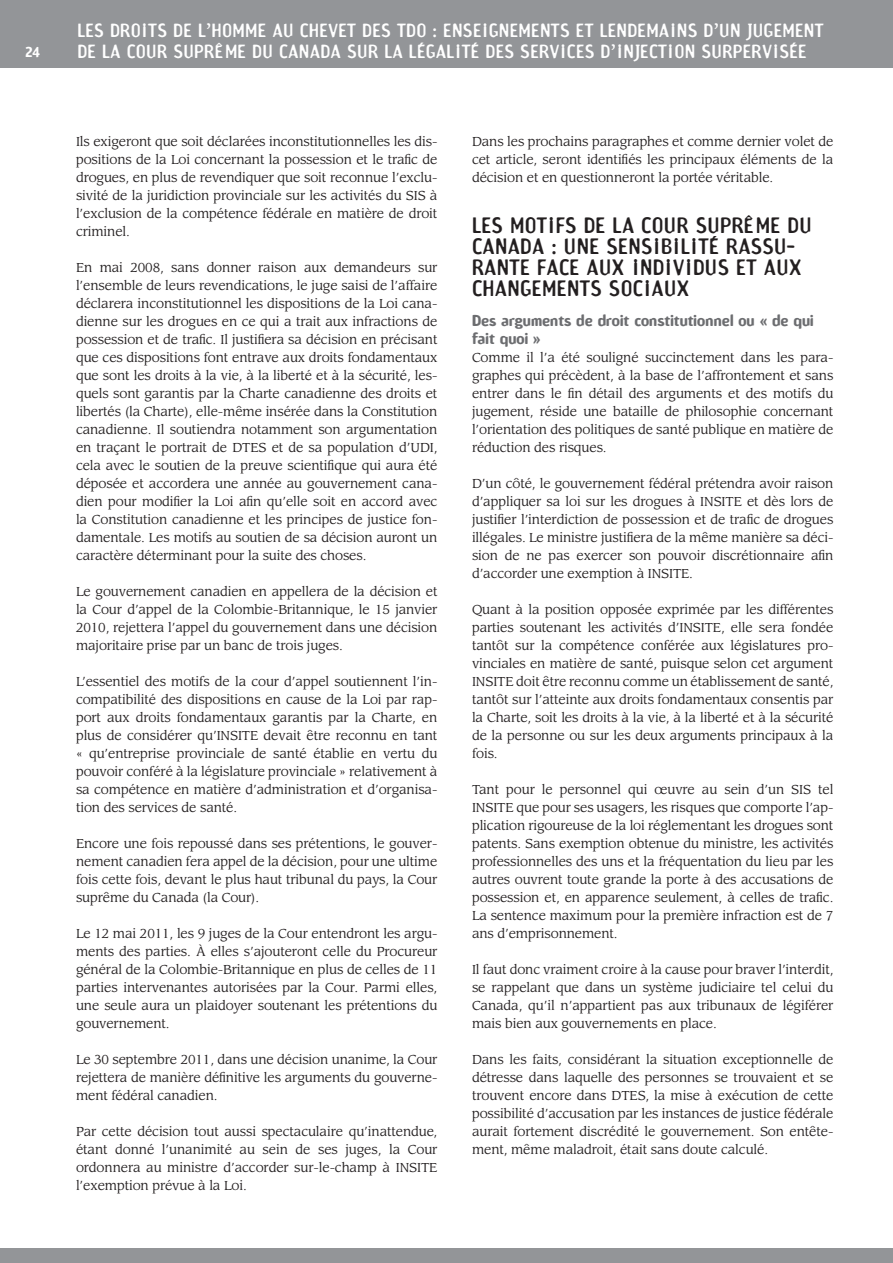
<style>
.page{position:relative;width:893px;height:1263px;background:#fff}
.page>*{position:absolute;margin:0;border:0;box-sizing:border-box;transform-origin:0 0}
.sous_titre_1_ligne{font:21px/21px "Amoebia Sans";letter-spacing:.02em;color:#231f20}
.t1{font:18px/21.6px "Amoebia Sans";letter-spacing:.02em;color:#fff}
.sous_sous_titre{font:700 15px/18px "Amoebia";color:#6c6d70}
.t2{font:700 13.5px "Amoebia";color:#fff}
.texte_courant{font:12.75px/18px "Leawood";letter-spacing:-.01em;color:#231f20;text-align:justify}
</style>
<div class="page">
<div style="left:0;top:0;width:893px;height:68px;background:#939598"></div>
<div style="left:0;top:1249px;width:893px;height:14px;background:#939598"></div>
<p class="t2" style="left:26px;top:45px;width:16px">24</p>
<p class="t1" style="left:77px;top:19px;width:748px">LES DROITS DE L’HOMME AU CHEVET DES TDO : ENSEIGNEMENTS ET LENDEMAINS D’UN JUGEMENT<br>DE LA COUR SUPRÊME DU CANADA SUR LA LÉGALITÉ DES SERVICES D’INJECTION SURPERVISÉE</p>
<p class="texte_courant" style="left:76px;top:132px;width:363px">Ils exigeront que soit déclarées inconstitutionnelles les dis&shy;positions de la Loi concernant la possession et le trafic de drogues, en plus de revendiquer que soit reconnue l’exclu&shy;sivité de la juridiction provinciale sur les activités du SIS à l’exclusion de la compétence fédérale en matière de droit criminel.</p>
<p class="texte_courant" style="left:76px;top:258px;width:363px">En mai 2008, sans donner raison aux demandeurs sur l’ensemble de leurs revendications, le juge saisi de l’affaire déclarera inconstitutionnel les dispositions de la Loi cana&shy;dienne sur les drogues en ce qui a trait aux infractions de possession et de trafic. Il justifiera sa décision en précisant que ces dispositions font entrave aux droits fondamentaux que sont les droits à la vie, à la liberté et à la sécurité, les&shy;quels sont garantis par la Charte canadienne des droits et libertés (la Charte), elle-même insérée dans la Constitution canadienne. Il soutiendra notamment son argumentation en traçant le portrait de DTES et de sa population d’UDI, cela avec le soutien de la preuve scientifique qui aura été déposée et accordera une année au gouvernement cana&shy;dien pour modifier la Loi afin qu’elle soit en accord avec la Constitution canadienne et les principes de justice fon&shy;damentale. Les motifs au soutien de sa décision auront un caractère déterminant pour la suite des choses.</p>
<p class="texte_courant" style="left:76px;top:582px;width:363px">Le gouvernement canadien en appellera de la décision et la Cour d’appel de la Colombie-Britannique, le 15 janvier 2010, rejettera l’appel du gouvernement dans une décision majoritaire prise par un banc de trois juges.</p>
<p class="texte_courant" style="left:76px;top:672px;width:363px">L’essentiel des motifs de la cour d’appel soutiennent l’in&shy;compatibilité des dispositions en cause de la Loi par rap&shy;port aux droits fondamentaux garantis par la Charte, en plus de considérer qu’INSITE devait être reconnu en tant « qu’entreprise provinciale de santé établie en vertu du pouvoir conféré à la législature provinciale » relativement à sa compétence en matière d’administration et d’organisa&shy;tion des services de santé.</p>
<p class="texte_courant" style="left:76px;top:834px;width:363px">Encore une fois repoussé dans ses prétentions, le gouver&shy;nement canadien fera appel de la décision, pour une ultime fois cette fois, devant le plus haut tribunal du pays, la Cour suprême du Canada (la Cour).</p>
<p class="texte_courant" style="left:76px;top:924px;width:363px">Le 12 mai 2011, les 9 juges de la Cour entendront les argu&shy;ments des parties. À elles s’ajouteront celle du Procureur général de la Colombie-Britannique en plus de celles de 11 parties intervenantes autorisées par la Cour. Parmi elles, une seule aura un plaidoyer soutenant les prétentions du gouvernement.</p>
<p class="texte_courant" style="left:76px;top:1050px;width:363px">Le 30 septembre 2011, dans une décision unanime, la Cour rejettera de manière définitive les arguments du gouverne&shy;ment fédéral canadien.</p>
<p class="texte_courant" style="left:76px;top:1122px;width:363px">Par cette décision tout aussi spectaculaire qu’inattendue, étant donné l’unanimité au sein de ses juges, la Cour ordonnera au ministre d’accorder sur-le-champ à INSITE l’exemption prévue à la Loi.</p>
<p class="texte_courant" style="left:472px;top:132px;width:363px">Dans les prochains paragraphes et comme dernier volet de cet article, seront identifiés les principaux éléments de la décision et en questionneront la portée véritable.</p>
<p class="sous_titre_1_ligne" style="left:472px;top:214px;width:341px">LES MOTIFS DE LA COUR SUPRÊME DU<br>CANADA : UNE SENSIBILITÉ RASSU-<br>RANTE FACE AUX INDIVIDUS ET AUX<br>CHANGEMENTS SOCIAUX</p>
<p class="sous_sous_titre" style="left:472px;top:311px;width:343px">Des arguments de droit constitutionnel ou « de qui fait quoi »</p>
<p class="texte_courant" style="left:472px;top:348px;width:363px">Comme il l’a été souligné succinctement dans les para&shy;graphes qui précèdent, à la base de l’affrontement et sans entrer dans le fin détail des arguments et des motifs du jugement, réside une bataille de philosophie concernant l’orientation des politiques de santé publique en matière de réduction des risques.</p>
<p class="texte_courant" style="left:472px;top:474px;width:363px">D’un côté, le gouvernement fédéral prétendra avoir raison d’appliquer sa loi sur les drogues à INSITE et dès lors de justifier l’interdiction de possession et de trafic de drogues illégales. Le ministre justifiera de la même manière sa déci&shy;sion de ne pas exercer son pouvoir discrétionnaire afin d’accorder une exemption à INSITE.</p>
<p class="texte_courant" style="left:472px;top:600px;width:363px">Quant à la position opposée exprimée par les différentes parties soutenant les activités d’INSITE, elle sera fondée tantôt sur la compétence conférée aux législatures pro&shy;vinciales en matière de santé, puisque selon cet argument INSITE doit être reconnu comme un établissement de santé, tantôt sur l’atteinte aux droits fondamentaux consentis par la Charte, soit les droits à la vie, à la liberté et à la sécurité de la personne ou sur les deux arguments principaux à la fois.</p>
<p class="texte_courant" style="left:472px;top:780px;width:363px">Tant pour le personnel qui œuvre au sein d’un SIS tel INSITE que pour ses usagers, les risques que comporte l’ap&shy;plication rigoureuse de la loi réglementant les drogues sont patents. Sans exemption obtenue du ministre, les activités professionnelles des uns et la fréquentation du lieu par les autres ouvrent toute grande la porte à des accusations de possession et, en apparence seulement, à celles de trafic.<br>La sentence maximum pour la première infraction est de 7 ans d’emprisonnement.</p>
<p class="texte_courant" style="left:472px;top:960px;width:363px">Il faut donc vraiment croire à la cause pour braver l’interdit, se rappelant que dans un système judiciaire tel celui du Canada, qu’il n’appartient pas aux tribunaux de légiférer mais bien aux gouvernements en place.</p>
<p class="texte_courant" style="left:472px;top:1050px;width:363px">Dans les faits, considérant la situation exceptionnelle de détresse dans laquelle des personnes se trouvaient et se trouvent encore dans DTES, la mise à exécution de cette possibilité d’accusation par les instances de justice fédérale aurait fortement discrédité le gouvernement. Son entête&shy;ment, même maladroit, était sans doute calculé.</p>
</div>
